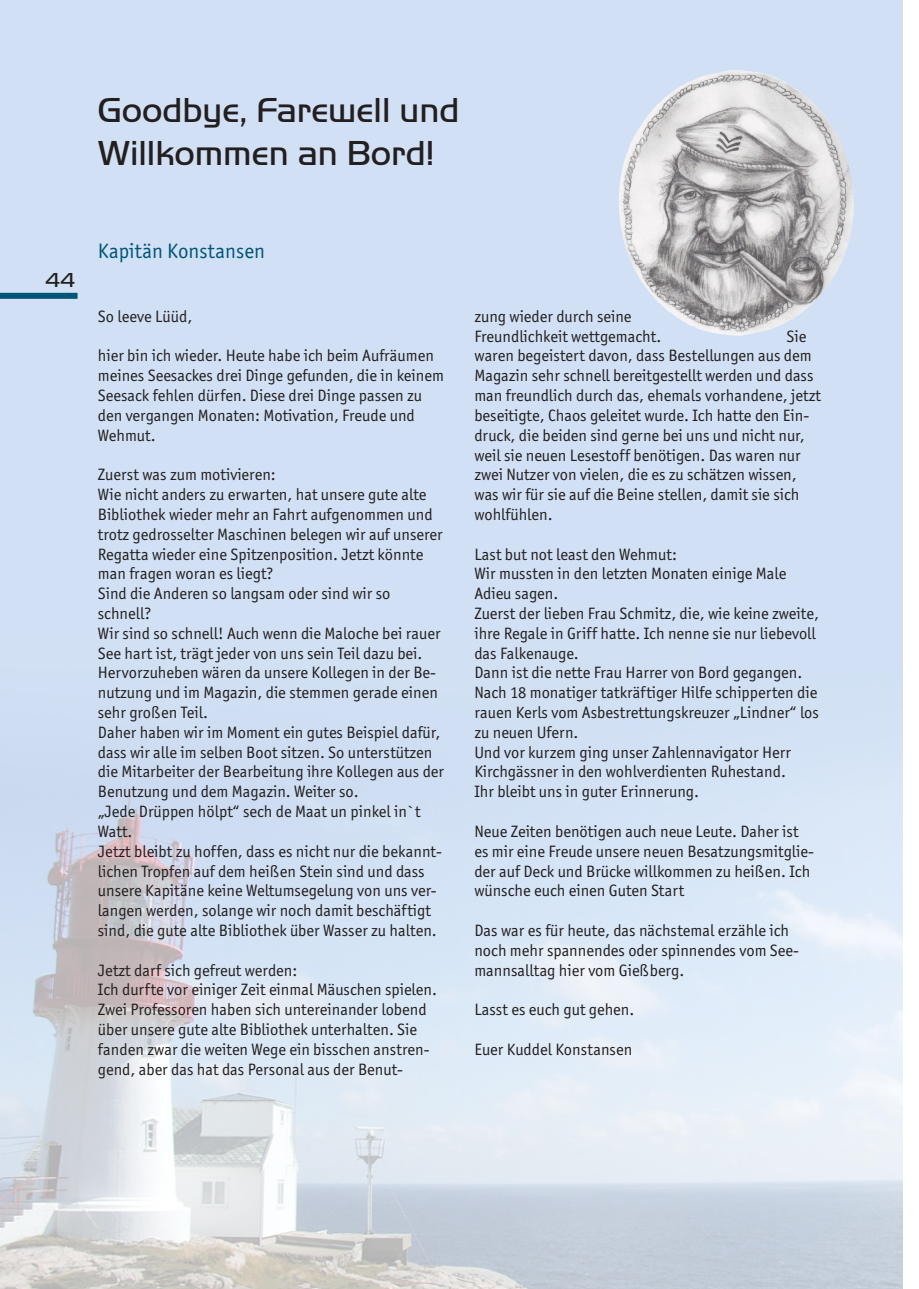
<style>
.page{position:relative;width:919px;height:1289px;background:#fff}
.page>*{position:absolute;margin:0;border:0;box-sizing:border-box;transform-origin:0 0}
.t1{font:300 36px/43.2px "Handel Gothic EFOP";color:#231f20}
.t2{font:21px "Officina Sans ITC Std";color:#057}
.t3{font:300 21px "Handel Gothic EFOP";color:#231f20}
.t4{font:16.5px/19.8px "Officina Sans ITC Std";color:#231f20}
</style>
<div class="page">
<div style="left:0;top:0;width:902px;height:840px;background:#d1e0f4"></div>
<img style="left:0;top:792px;width:902px;height:496px">
<div style="left:0;top:293px;width:77px;height:6px;background:#057"></div>
<img style="left:619px;top:70px;width:235px;height:266px">
<h1 class="t1" style="left:98px;top:88px;width:363px">Goodbye, Farewell und<br>Willkommen an Bord!</h1>
<p class="t3" style="left:45px;top:267px;width:31px">44</p>
<p class="t2" style="left:98px;top:239px;width:169px">Kapitän Konstansen</p>
<p class="t4" style="left:98px;top:306px;width:96px">So leeve Lüüd,</p>
<p class="t4" style="left:98px;top:346px;width:347px">hier bin ich wieder. Heute habe ich beim Aufräumen meines Seesackes drei Dinge gefunden, die in keinem Seesack fehlen dürfen. Diese drei Dinge passen zu den vergangen Monaten: Motivation, Freude und Wehmut.</p>
<p class="t4" style="left:98px;top:465px;width:348px">Zuerst was zum motivieren:<br>Wie nicht anders zu erwarten, hat unsere gute alte Bibliothek wieder mehr an Fahrt aufgenommen und trotz gedrosselter Maschinen belegen wir auf unserer Regatta wieder eine Spitzenposition. Jetzt könnte man fragen woran es liegt?<br>Sind die Anderen so langsam oder sind wir so schnell?<br>Wir sind so schnell! Auch wenn die Maloche bei rauer See hart ist, trägt jeder von uns sein Teil dazu bei.<br>Hervorzuheben wären da unsere Kollegen in der Be&shy;nutzung und im Magazin, die stemmen gerade einen sehr großen Teil.<br>Daher haben wir im Moment ein gutes Beispiel dafür, dass wir alle im selben Boot sitzen. So unterstützen die Mitarbeiter der Bearbeitung ihre Kollegen aus der Benutzung und dem Magazin. Weiter so.<br>„Jede Drüppen hölpt“ sech de Maat un pinkel in`t Watt.<br>Jetzt bleibt zu hoffen, dass es nicht nur die bekannt&shy;lichen Tropfen auf dem heißen Stein sind und dass unsere Kapitäne keine Weltumsegelung von uns ver&shy;langen werden, solange wir noch damit beschäftigt sind, die gute alte Bibliothek über Wasser zu halten.</p>
<p class="t4" style="left:98px;top:960px;width:340px">Jetzt darf sich gefreut werden:<br>Ich durfte vor einiger Zeit einmal Mäuschen spielen.<br>Zwei Professoren haben sich untereinander lobend über unsere gute alte Bibliothek unterhalten. Sie fanden zwar die weiten Wege ein bisschen anstren&shy;gend, aber das hat das Personal aus der Benut-</p>
<p class="t4" style="left:474px;top:306px;width:188px">zung wieder durch seine<br>Freundlichkeit wettgemacht.</p>
<p class="t4" style="left:474px;top:326px;width:348px;text-indent:312px">Sie waren begeistert davon, dass Bestellungen aus dem Magazin sehr schnell bereitgestellt werden und dass man freundlich durch das, ehemals vorhandene, jetzt beseitigte, Chaos geleitet wurde. Ich hatte den Ein&shy;druck, die beiden sind gerne bei uns und nicht nur, weil sie neuen Lesestoff benötigen. Das waren nur zwei Nutzer von vielen, die es zu schätzen wissen, was wir für sie auf die Beine stellen, damit sie sich wohlfühlen.</p>
<p class="t4" style="left:474px;top:544px;width:346px">Last but not least den Wehmut:<br>Wir mussten in den letzten Monaten einige Male Adieu sagen.<br>Zuerst der lieben Frau Schmitz, die, wie keine zweite, ihre Regale in Griff hatte. Ich nenne sie nur liebevoll das Falkenauge.<br>Dann ist die nette Frau Harrer von Bord gegangen.<br>Nach 18 monatiger tatkräftiger Hilfe schipperten die rauen Kerls vom Asbestrettungskreuzer „Lindner“ los zu neuen Ufern.<br>Und vor kurzem ging unser Zahlennavigator Herr Kirchgässner in den wohlverdienten Ruhestand.<br>Ihr bleibt uns in guter Erinnerung.</p>
<p class="t4" style="left:474px;top:821px;width:341px">Neue Zeiten benötigen auch neue Leute. Daher ist es mir eine Freude unsere neuen Besatzungsmitglie&shy;der auf Deck und Brücke willkommen zu heißen. Ich wünsche euch einen Guten Start</p>
<p class="t4" style="left:474px;top:920px;width:326px">Das war es für heute, das nächstemal erzähle ich noch mehr spannendes oder spinnendes vom See&shy;mannsalltag hier vom Gießberg.</p>
<p class="t4" style="left:474px;top:999px;width:161px">Lasst es euch gut gehen.</p>
<p class="t4" style="left:474px;top:1039px;width:159px">Euer Kuddel Konstansen</p>
</div>
